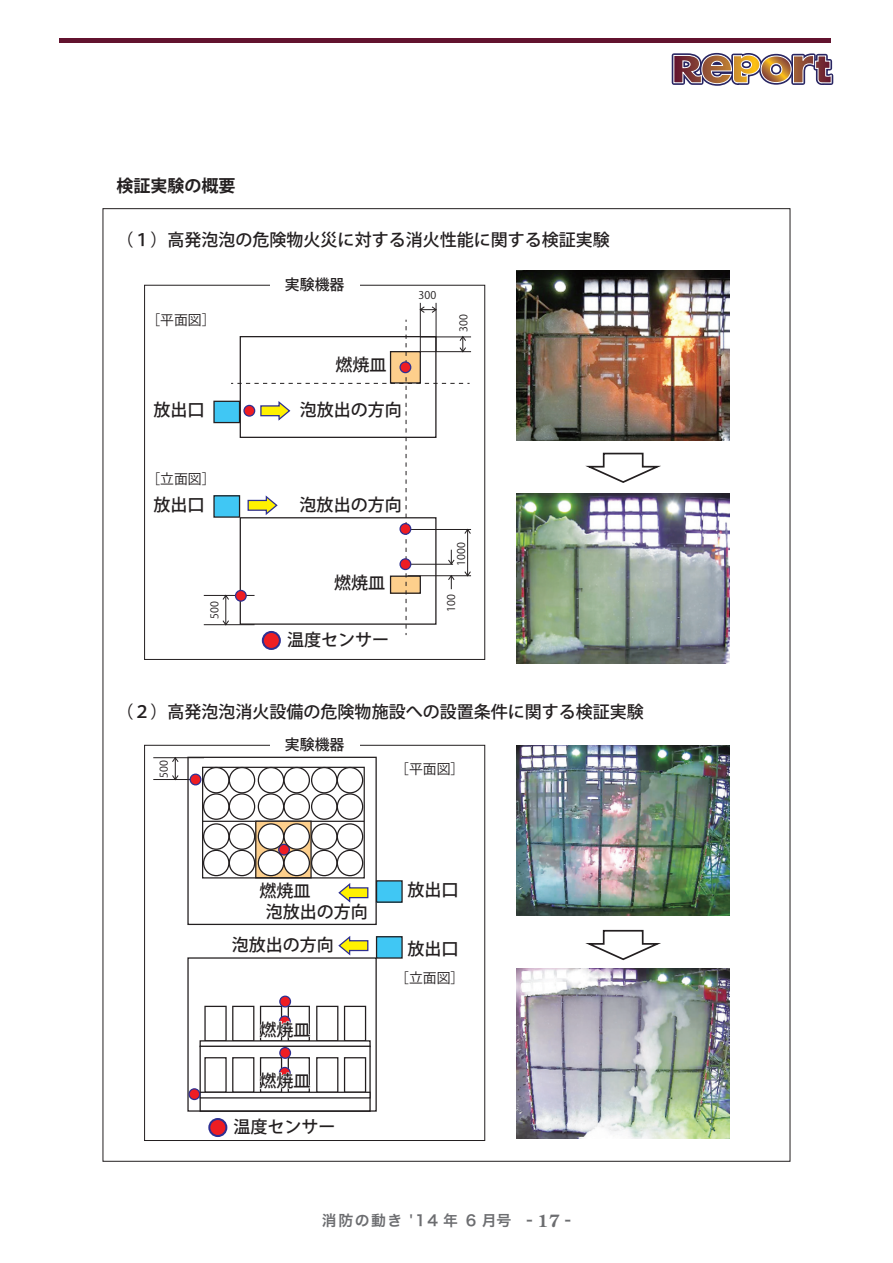
<style>
.page{position:relative;width:893px;height:1263px;background:#fff}
.page>*{position:absolute;margin:0;border:0;box-sizing:border-box;transform-origin:0 0}
.t1{font:500 16.95px/32.5px "Koz Go Pro";color:#231f20}
.t2{font:700 16.95px "Koz Go Pro";color:#231f20}
.t3{font:14.85px "Hira Kaku Pro W6";letter-spacing:.1em;color:#6c6d70}
.t4{font:500 14.85px "Koz Go Pro";color:#231f20}
.t5{font:13.8px "Koz Go Pro";color:#231f20}
.t6{font:10.65px "Koz Go Pro";color:#231f20}
.s1{font-family:"Century Old Style Std";font-weight:700;font-size:16.95px}
</style>
<div class="page">
<div style="left:60px;top:38px;width:771px;height:5px;background:#62132f"></div>
<svg style="left:671px;top:52px;width:162px;height:34px"></svg>
<div style="left:232px;top:1006px;width:22px;height:35px;border:1px solid #231f20"></div>
<div style="left:260px;top:1006px;width:22px;height:35px;border:1px solid #231f20"></div>
<div style="left:288px;top:1006px;width:22px;height:35px;border:1px solid #231f20"></div>
<div style="left:316px;top:1006px;width:22px;height:35px;border:1px solid #231f20"></div>
<div style="left:344px;top:1006px;width:22px;height:35px;border:1px solid #231f20"></div>
<div style="left:200px;top:1040px;width:171px;height:7px;border:1px solid #231f20"></div>
<div style="left:200px;top:1046px;width:171px;height:66px;border:1px solid #231f20"></div>
<hr style="left:202px;top:821px;width:162px;height:1px;background:#231f20">
<div style="left:144px;top:285px;width:341px;height:375px;border:1px solid #231f20"></div>
<div style="left:270px;top:272px;width:89px;height:26px;background:#fff"></div>
<div style="left:214px;top:496px;width:26px;height:21px;background:#40c7f4"></div>
<div style="left:214px;top:401px;width:26px;height:22px;background:#40c7f4"></div>
<div style="left:213px;top:401px;width:27px;height:22px;border:1px solid #231f20"></div>
<div style="left:263px;top:632px;width:17px;height:17px;background:#ee1d23;border-radius:50%"></div>
<div style="left:262px;top:631px;width:19px;height:19px;border:2px solid #2e3092;border-radius:50%"></div>
<hr style="left:420px;top:303px;width:1px;height:49px;background:#231f20">
<hr style="left:436px;top:303px;width:1px;height:49px;background:#231f20">
<svg style="left:419px;top:306px;width:18px;height:7px"></svg>
<hr style="left:204px;top:624px;width:51px;height:1px;background:#231f20">
<hr style="left:204px;top:595px;width:51px;height:1px;background:#231f20">
<svg style="left:585px;top:452px;width:76px;height:31px"></svg>
<svg style="left:222px;top:320px;width:249px;height:315px"></svg>
<div style="left:144px;top:745px;width:341px;height:396px;border:1px solid #231f20"></div>
<div style="left:270px;top:732px;width:89px;height:26px;background:#fff"></div>
<div style="left:187px;top:757px;width:190px;height:168px;border:1px solid #231f20"></div>
<div style="left:187px;top:957px;width:190px;height:155px;border:1px solid #231f20"></div>
<div style="left:377px;top:881px;width:25px;height:21px;background:#40c7f4"></div>
<div style="left:376px;top:880px;width:27px;height:23px;border:1px solid #231f20"></div>
<div style="left:377px;top:937px;width:25px;height:21px;background:#40c7f4"></div>
<div style="left:376px;top:936px;width:27px;height:23px;border:1px solid #231f20"></div>
<svg style="left:257px;top:822px;width:53px;height:54px"></svg>
<div style="left:255px;top:820px;width:57px;height:58px;border:1px solid #231f20"></div>
<div style="left:209px;top:1119px;width:17px;height:17px;background:#ee1d23;border-radius:50%"></div>
<div style="left:208px;top:1118px;width:19px;height:19px;border:2px solid #2e3092;border-radius:50%"></div>
<hr style="left:153px;top:779px;width:47px;height:1px;background:#231f20">
<hr style="left:153px;top:757px;width:51px;height:1px;background:#231f20">
<svg style="left:172px;top:757px;width:7px;height:24px"></svg>
<svg style="left:338px;top:883px;width:31px;height:20px"></svg>
<svg style="left:338px;top:936px;width:31px;height:20px"></svg>
<svg style="left:585px;top:929px;width:76px;height:32px"></svg>
<img style="left:517px;top:270px;width:212px;height:170px">
<img style="left:517px;top:493px;width:212px;height:170px">
<img style="left:517px;top:745px;width:212px;height:170px">
<img style="left:517px;top:968px;width:212px;height:170px">
<div style="left:190px;top:774px;width:11px;height:11px;background:#ee1d23;border-radius:50%"></div>
<div style="left:190px;top:773px;width:11px;height:12px;border:1px solid #2e3092;border-radius:50%"></div>
<div style="left:279px;top:844px;width:10px;height:11px;background:#ee1d23;border-radius:50%"></div>
<div style="left:278px;top:844px;width:12px;height:11px;border:1px solid #2e3092;border-radius:50%"></div>
<div style="left:280px;top:996px;width:10px;height:11px;background:#ee1d23;border-radius:50%"></div>
<div style="left:279px;top:995px;width:12px;height:12px;border:1px solid #2e3092;border-radius:50%"></div>
<div style="left:279px;top:1015px;width:12px;height:12px;border:1px solid #2e3092;border-radius:50%"></div>
<div style="left:232px;top:1057px;width:22px;height:36px;border:1px solid #231f20"></div>
<div style="left:260px;top:1057px;width:22px;height:36px;border:1px solid #231f20"></div>
<div style="left:288px;top:1057px;width:22px;height:36px;border:1px solid #231f20"></div>
<div style="left:316px;top:1057px;width:22px;height:36px;border:1px solid #231f20"></div>
<div style="left:344px;top:1057px;width:22px;height:36px;border:1px solid #231f20"></div>
<div style="left:200px;top:1091px;width:171px;height:7px;border:1px solid #231f20"></div>
<div style="left:280px;top:1047px;width:10px;height:11px;background:#ee1d23;border-radius:50%"></div>
<div style="left:279px;top:1047px;width:12px;height:12px;border:1px solid #2e3092;border-radius:50%"></div>
<div style="left:189px;top:1089px;width:11px;height:10px;background:#ee1d23;border-radius:50%"></div>
<div style="left:188px;top:1088px;width:12px;height:12px;border:1px solid #2e3092;border-radius:50%"></div>
<div style="left:202px;top:767px;width:163px;height:111px;border:1px solid #231f20"></div>
<div style="left:258px;top:824px;width:26px;height:25px;background:#fff;border-radius:50%"></div>
<div style="left:258px;top:823px;width:26px;height:27px;border:1px solid #231f20;border-radius:50%"></div>
<div style="left:284px;top:824px;width:25px;height:25px;background:#fff;border-radius:50%"></div>
<div style="left:283px;top:823px;width:27px;height:27px;border:1px solid #231f20;border-radius:50%"></div>
<div style="left:258px;top:850px;width:26px;height:26px;background:#fff;border-radius:50%"></div>
<div style="left:258px;top:850px;width:26px;height:26px;border:1px solid #231f20;border-radius:50%"></div>
<div style="left:284px;top:850px;width:25px;height:26px;background:#fff;border-radius:50%"></div>
<div style="left:283px;top:850px;width:27px;height:26px;border:1px solid #231f20;border-radius:50%"></div>
<div style="left:203px;top:823px;width:27px;height:27px;border:1px solid #231f20;border-radius:50%"></div>
<div style="left:229px;top:823px;width:26px;height:27px;border:1px solid #231f20;border-radius:50%"></div>
<div style="left:203px;top:850px;width:27px;height:26px;border:1px solid #231f20;border-radius:50%"></div>
<div style="left:229px;top:850px;width:26px;height:26px;border:1px solid #231f20;border-radius:50%"></div>
<div style="left:311px;top:823px;width:27px;height:27px;border:1px solid #231f20;border-radius:50%"></div>
<div style="left:337px;top:823px;width:26px;height:27px;border:1px solid #231f20;border-radius:50%"></div>
<div style="left:311px;top:850px;width:27px;height:26px;border:1px solid #231f20;border-radius:50%"></div>
<div style="left:337px;top:850px;width:26px;height:26px;border:1px solid #231f20;border-radius:50%"></div>
<div style="left:258px;top:767px;width:26px;height:26px;border:1px solid #231f20;border-radius:50%"></div>
<div style="left:283px;top:767px;width:27px;height:26px;border:1px solid #231f20;border-radius:50%"></div>
<div style="left:258px;top:793px;width:26px;height:27px;border:1px solid #231f20;border-radius:50%"></div>
<div style="left:283px;top:793px;width:27px;height:27px;border:1px solid #231f20;border-radius:50%"></div>
<div style="left:203px;top:767px;width:27px;height:26px;border:1px solid #231f20;border-radius:50%"></div>
<div style="left:229px;top:767px;width:26px;height:26px;border:1px solid #231f20;border-radius:50%"></div>
<div style="left:203px;top:793px;width:27px;height:27px;border:1px solid #231f20;border-radius:50%"></div>
<div style="left:229px;top:793px;width:26px;height:27px;border:1px solid #231f20;border-radius:50%"></div>
<div style="left:311px;top:767px;width:27px;height:26px;border:1px solid #231f20;border-radius:50%"></div>
<div style="left:337px;top:767px;width:26px;height:26px;border:1px solid #231f20;border-radius:50%"></div>
<div style="left:311px;top:793px;width:27px;height:27px;border:1px solid #231f20;border-radius:50%"></div>
<div style="left:337px;top:793px;width:26px;height:27px;border:1px solid #231f20;border-radius:50%"></div>
<svg style="left:259px;top:1016px;width:51px;height:23px"></svg>
<svg style="left:258px;top:877px;width:53px;height:2px"></svg>
<svg style="left:259px;top:1067px;width:51px;height:24px"></svg>
<p class="t2" style="left:117px;top:175px;width:121px">検証実験の概要</p>
<p class="t1" style="left:117px;top:224px;width:495px">（１）高発泡泡の危険物火災に対する消火性能に関する検証実験</p>
<p class="t4" style="left:285px;top:275px;width:61px">実験機器</p>
<p class="t5" style="left:146px;top:311px;width:71px">［平面図］</p>
<p class="t6" style="left:419px;top:288px;width:19px">300</p>
<p class="t6" style="left:457px;top:332px;width:19px;rotate:-90deg">300</p>
<p class="t1" style="left:336px;top:349px;width:53px">燃焼皿</p>
<p class="t1" style="left:153px;top:394px;width:53px">放出口</p>
<p class="t1" style="left:300px;top:394px;width:104px">泡放出の方向</p>
<p class="t5" style="left:146px;top:470px;width:71px">［立面図］</p>
<p class="t1" style="left:153px;top:490px;width:53px">放出口</p>
<p class="t1" style="left:300px;top:490px;width:104px">泡放出の方向</p>
<p class="t6" style="left:208px;top:619px;width:19px;rotate:-90deg">500</p>
<p class="t1" style="left:334px;top:567px;width:53px">燃焼皿</p>
<p class="t1" style="left:287px;top:624px;width:104px">温度センサー</p>
<p class="t6" style="left:454px;top:566px;width:25px;rotate:-90deg">1000</p>
<p class="t6" style="left:444px;top:612px;width:19px;rotate:-90deg">100</p>
<p class="t1" style="left:117px;top:696px;width:529px">（２）高発泡泡消火設備の危険物施設への設置条件に関する検証実験</p>
<p class="t4" style="left:285px;top:735px;width:61px">実験機器</p>
<p class="t6" style="left:157px;top:778px;width:19px;rotate:-90deg">500</p>
<p class="t5" style="left:395px;top:760px;width:71px">［平面図］</p>
<p class="t1" style="left:260px;top:875px;width:53px">燃焼皿</p>
<p class="t1" style="left:232px;top:896px;width:137px;text-indent:34px">泡放出の方向泡放出の方向</p>
<p class="t1" style="left:260px;top:1014px;width:53px">燃焼皿</p>
<p class="t1" style="left:260px;top:1065px;width:53px">燃焼皿</p>
<p class="t1" style="left:234px;top:1111px;width:104px">温度センサー</p>
<p class="t1" style="left:407px;top:874px;width:53px">放出口</p>
<p class="t1" style="left:407px;top:934px;width:53px">放出口</p>
<p class="t5" style="left:395px;top:969px;width:71px">［立面図］</p>
<p class="t3" style="left:322px;top:1207px;width:250px">消防の動き '14 年 6 月号 - <span class="s1">17</span> -</p>
</div>
